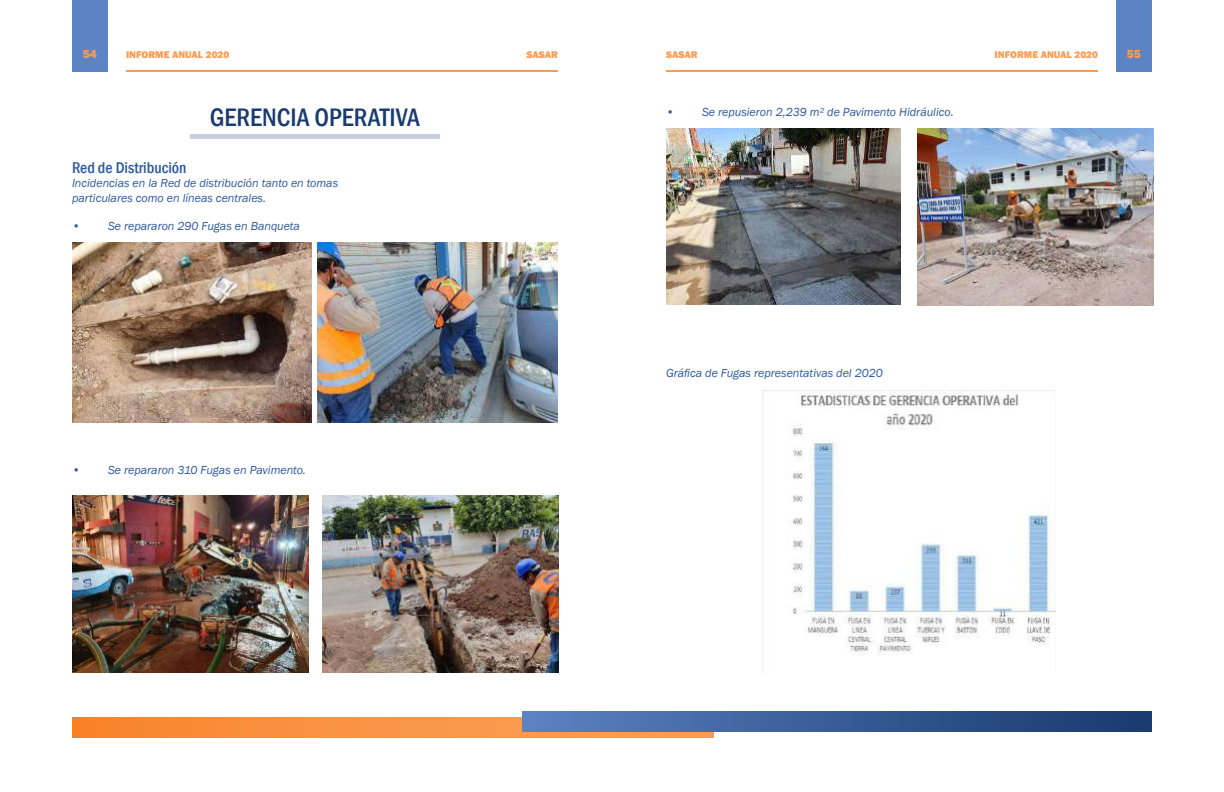
<style>
.page{position:relative;width:1224px;height:792px;background:#fff}
.page>*{position:absolute;margin:0;border:0;box-sizing:border-box;transform-origin:0 0}
.t1{font:500 condensed 26px "Franklin Gothic";color:#1a3b70}
.t2{font:500 condensed 16px "Franklin Gothic";color:#2c599d}
.t3{font:italic 12px/14.4px "Franklin Gothic";color:#2c599d}
.t4{font:800 12px "Franklin Gothic";color:#fb9b51}
.t5{font:800 10px "Franklin Gothic";color:#fb9b51}
</style>
<div class="page">
<div style="left:72px;top:0;width:36px;height:72px;background:#5c83c4"></div>
<div style="left:1116px;top:0;width:36px;height:72px;background:#5c83c4"></div>
<hr style="left:126px;top:70px;width:432px;height:2px;background:#fb9b51">
<hr style="left:666px;top:70px;width:432px;height:2px;background:#fb9b51">
<div style="left:190px;top:134px;width:250px;height:5px;background:#cacfdf"></div>
<img style="left:318px;top:243px;width:239px;height:179px">
<img style="left:72px;top:243px;width:239px;height:179px">
<img style="left:322px;top:495px;width:237px;height:177px">
<img style="left:72px;top:495px;width:236px;height:177px">
<div style="left:72px;top:717px;width:642px;height:21px;background:linear-gradient(to right,#f9862e,#fca059)"></div>
<img style="left:790px;top:391px;width:266px;height:264px">
<img style="left:918px;top:129px;width:236px;height:177px">
<img style="left:666px;top:129px;width:235px;height:176px">
<div style="left:522px;top:711px;width:630px;height:21px;background:linear-gradient(to right,#5a81c2,#17386d)"></div>
<p class="t4" style="left:83px;top:46px;width:16px">54</p>
<p class="t5" style="left:126px;top:48px;width:105px">INFORME ANUAL 2020</p>
<p class="t5" style="left:526px;top:48px;width:33px">SASAR</p>
<p class="t5" style="left:666px;top:48px;width:33px">SASAR</p>
<p class="t5" style="left:995px;top:48px;width:105px">INFORME ANUAL 2020</p>
<p class="t4" style="left:1127px;top:46px;width:16px">55</p>
<h1 class="t1" style="left:210px;top:100px;width:212px">GERENCIA OPERATIVA</h1>
<h2 class="t2" style="left:72px;top:157px;width:116px">Red de Distribución</h2>
<p class="t3" style="left:72px;top:176px;width:268px">Incidencias en la Red de distribución tanto en tomas particulares como en líneas centrales.</p>
<p class="t3" style="left:72px;top:219px;width:230px">• Se repararon 290 Fugas en Banqueta</p>
<p class="t3" style="left:72px;top:463px;width:235px">• Se repararon 310 Fugas en Pavimento.</p>
<p class="t3" style="left:666px;top:105px;width:289px">• Se repusieron 2,239 m² de Pavimento Hidráulico.</p>
<p class="t3" style="left:666px;top:366px;width:218px">Gráfica de Fugas representativas del 2020</p>
</div>
